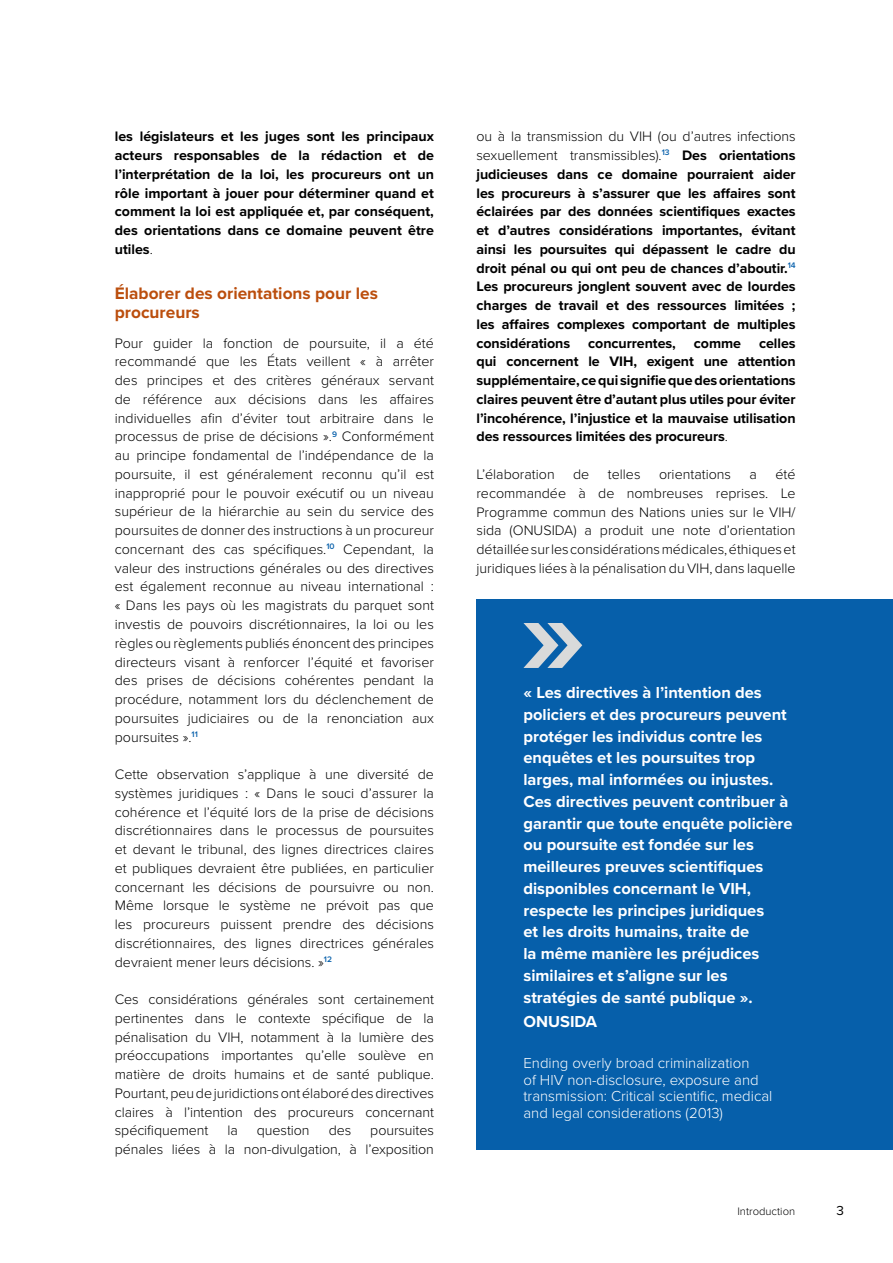
<style>
.page{position:relative;width:893px;height:1263px;background:#fff}
.page>*{position:absolute;margin:0;border:0;box-sizing:border-box;transform-origin:0 0}
.t1{font:700 17.25px/18.8px "Proxima Nova";color:#bb4e0d}
.t2{font:700 16.5px/21.8px "Proxima Nova";color:#fff}
.t3{font:300 15px/16.5px "Proxima Nova";color:#fff}
.t4{font:300 14.25px/18.8px "Proxima Nova";color:#000;text-align:justify}
.t5{font:700 14.25px/18.8px "Proxima Nova";letter-spacing:-.005em;color:#000;text-align:justify}
.t6{font:13.5px "Proxima Nova";color:#000}
.t7{font:300 11.25px "Proxima Nova";color:#000}
.s1{font-weight:300}
</style>
<div class="page">
<div style="left:476px;top:600px;width:417px;height:550px;background:#065faa"></div>
<svg style="left:523px;top:623px;width:59px;height:45px"></svg>
<p class="t5" style="left:115px;top:128px;width:321px">les législateurs et les juges sont les principaux acteurs responsables de la rédaction et de l’interprétation de la loi, les procureurs ont un rôle important à jouer pour déterminer quand et comment la loi est appliquée et, par conséquent, des orientations dans ce domaine peuvent être utiles<span class="s1">.</span></p>
<p class="t1" style="left:115px;top:284px;width:265px">Élaborer des orientations pour les procureurs</p>
<p class="t4" style="left:115px;top:334px;width:321px">Pour guider la fonction de poursuite, il a été recommandé que les États veillent « à arrêter des principes et des critères généraux servant de référence aux décisions dans les affaires individuelles afin d’éviter tout arbitraire dans le processus de prise de décisions ».<sup>9</sup> Conformément au principe fondamental de l’indépendance de la poursuite, il est généralement reconnu qu’il est inapproprié pour le pouvoir exécutif ou un niveau supérieur de la hiérarchie au sein du service des poursuites de donner des instructions à un procureur concernant des cas spécifiques.<sup>10</sup> Cependant, la valeur des instructions générales ou des directives est également reconnue au niveau international : « Dans les pays où les magistrats du parquet sont investis de pouvoirs discrétionnaires, la loi ou les règles ou règlements publiés énoncent des principes directeurs visant à renforcer l’équité et favoriser des prises de décisions cohérentes pendant la procédure, notamment lors du déclenchement de poursuites judiciaires ou de la renonciation aux poursuites ».<sup>11</sup></p>
<p class="t4" style="left:115px;top:765px;width:321px">Cette observation s’applique à une diversité de systèmes juridiques : « Dans le souci d’assurer la cohérence et l’équité lors de la prise de décisions discrétionnaires dans le processus de poursuites et devant le tribunal, des lignes directrices claires et publiques devraient être publiées, en particulier concernant les décisions de poursuivre ou non.<br>Même lorsque le système ne prévoit pas que les procureurs puissent prendre des décisions discrétionnaires, des lignes directrices générales devraient mener leurs décisions. »<sup>12</sup></p>
<p class="t4" style="left:115px;top:990px;width:321px">Ces considérations générales sont certainement pertinentes dans le contexte spécifique de la pénalisation du VIH, notamment à la lumière des préoccupations importantes qu’elle soulève en matière de droits humains et de santé publique.<br>Pourtant, peu de juridictions ont élaboré des directives claires à l’intention des procureurs concernant spécifiquement</p>
<p class="t4" style="left:227px;top:1121px;width:12px">la</p>
<p class="t4" style="left:257px;top:1121px;width:54px">question</p>
<p class="t4" style="left:329px;top:1121px;width:24px">des</p>
<p class="t4" style="left:115px;top:1121px;width:321px;text-align:right">poursuites<br>pénales liées à la non-divulgation, à l’exposition</p>
<p class="t5" style="left:476px;top:128px;width:321px"><span class="s1">ou à la transmission du VIH (ou d’autres infections sexuellement transmissibles).</span><sup>13</sup> Des orientations judicieuses dans ce domaine pourraient aider les procureurs à s’assurer que les affaires sont éclairées par des données scientifiques exactes et d’autres considérations importantes, évitant ainsi les poursuites qui dépassent le cadre du droit pénal ou qui ont peu de chances d’aboutir.<sup>14<br></sup>Les procureurs jonglent souvent avec de lourdes charges de travail et des ressources limitées ; les affaires complexes comportant de multiples considérations</p>
<p class="t5" style="left:476px;top:334px;width:321px;text-indent:283px">celles qui concernent le VIH, exigent une attention supplémentaire, ce qui signifie que des orientations claires peuvent être d’autant plus utiles pour éviter l’incohérence, l’injustice et la mauvaise utilisation des ressources limitées des procureurs<span class="s1">.</span></p>
<p class="t4" style="left:476px;top:465px;width:80px">L’élaboration</p>
<p class="t4" style="left:573px;top:465px;width:18px">de</p>
<p class="t4" style="left:608px;top:465px;width:34px">telles</p>
<p class="t4" style="left:659px;top:465px;width:74px">orientations</p>
<p class="t4" style="left:750px;top:465px;width:9px">a</p>
<p class="t5" style="left:588px;top:334px;width:89px">concurrentes,</p>
<p class="t5" style="left:694px;top:334px;width:49px">comme</p>
<p class="t4" style="left:476px;top:465px;width:321px;text-indent:299px">été recommandée à de nombreuses reprises. Le Programme commun des Nations unies sur le VIH/ sida (ONUSIDA) a produit une note d’orientation détaillée sur les considérations médicales, éthiques et juridiques liées à la pénalisation du VIH, dans laquelle</p>
<p class="t2" style="left:523px;top:682px;width:271px">« Les directives à l’intention des policiers et des procureurs peuvent protéger les individus contre les enquêtes et les poursuites trop larges, mal informées ou injustes.<br>Ces directives peuvent contribuer à garantir que toute enquête policière ou poursuite est fondée sur les meilleures preuves scientifiques disponibles concernant le VIH, respecte les principes juridiques<br>et les droits humains, traite de<br>la même manière les préjudices similaires et s’aligne sur les stratégies de santé publique ».</p>
<p class="t2" style="left:523px;top:1011px;width:75px">ONUSIDA</p>
<p class="t3" style="left:523px;top:1055px;width:250px">Ending overly broad criminalization<br>of HIV non-disclosure, exposure and transmission: Critical scientific, medical and legal considerations (2013)</p>
<p class="t7" style="left:737px;top:1204px;width:59px">Introduction</p>
<p class="t6" style="left:836px;top:1202px;width:9px">3</p>
</div>
